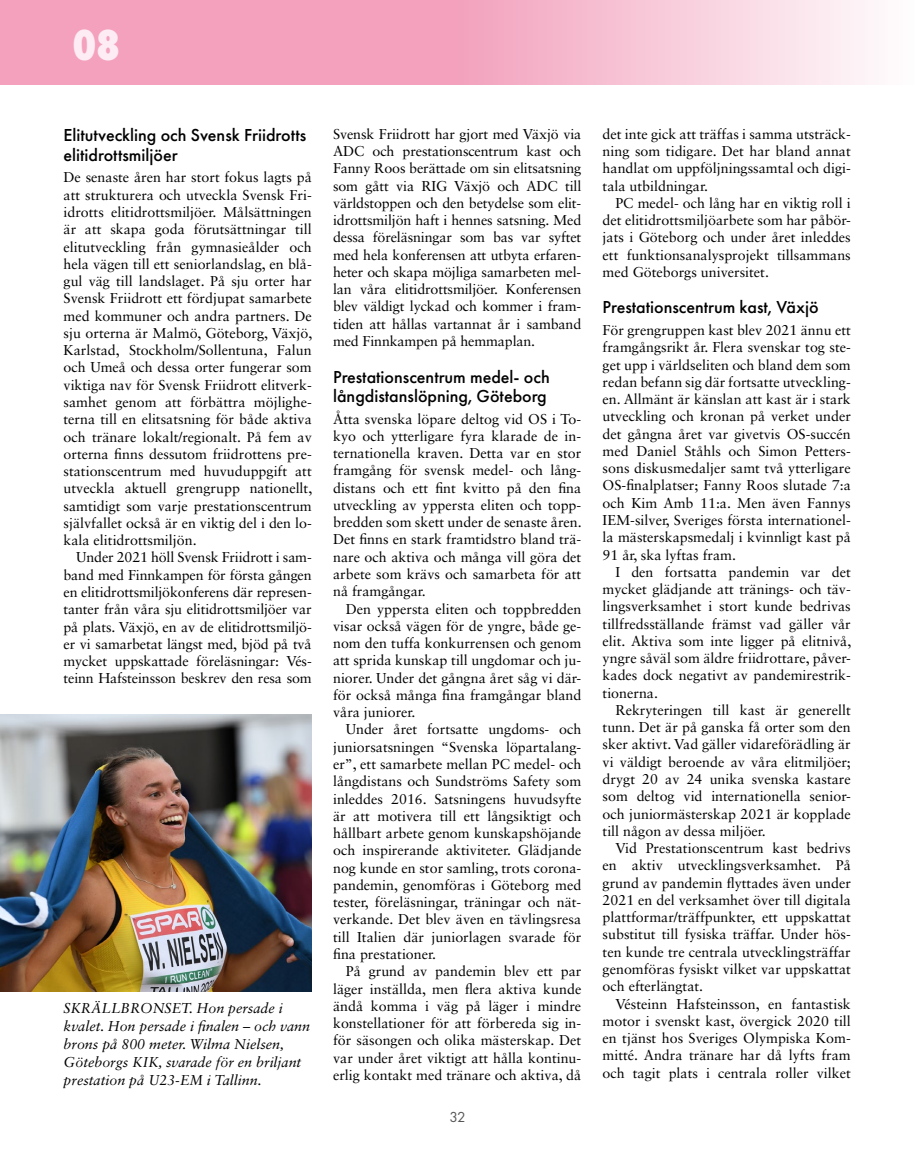
<style>
.page{position:relative;width:915px;height:1149px;background:#fff}
.page>*{position:absolute;margin:0;border:0;box-sizing:border-box;transform-origin:0 0}
.t1{font:800 45px "Futura PT Cond";color:#fdecf3}
.t2{font:500 18px/19.5px "Futura PT";color:#000}
.t3{font:15px "Futura PT";color:#555756}
.t4{font:14.25px/17.2px "Sabon LT Std";color:#000;text-align:justify}
.t5{font:italic 14.25px/18px "Sabon LT Std";color:#000}
</style>
<div class="page">
<svg style="left:0;top:0;width:868px;height:85px;background:#f5b4ca"></svg>
<img style="left:0;top:714px;width:312px;height:277px">
<hr style="left:914px;top:0;width:1px;height:85px;background:#f3a1bd">
<h1 class="t1" style="left:72px;top:18px;width:49px">08</h1>
<p class="t2" style="left:63px;top:126px;width:244px">Elitutveckling och Svensk Friidrotts elitidrottsmiljöer</p>
<p class="t4" style="left:63px;top:169px;width:250px">De senaste åren har stort fokus lagts på att strukturera och utveckla Svensk Fri&shy;idrotts elitidrottsmiljöer. Målsättningen är att skapa goda förutsättningar till elitutveckling från gymnasieålder och hela vägen till ett seniorlandslag, en blå&shy;gul väg till landslaget. På sju orter har Svensk Friidrott ett fördjupat samarbete med kommuner och andra partners. De sju orterna är Malmö, Göteborg, Växjö, Karlstad, Stockholm/Sollentuna, Falun och Umeå och dessa orter fungerar som viktiga nav för Svensk Friidrott elitverk&shy;samhet genom att förbättra möjlighe&shy;terna till en elitsatsning för både aktiva och tränare lokalt/regionalt. På fem av orterna finns dessutom friidrottens pre&shy;stationscentrum med huvuduppgift att utveckla aktuell grengrupp nationellt, samtidigt som varje prestationscentrum självfallet också är en viktig del i den lo&shy;kala elitidrottsmiljön.</p>
<p class="t4" style="left:63px;top:548px;width:250px;text-indent:13px">Under 2021 höll Svensk Friidrott i sam&shy;band med Finnkampen för första gången en elitidrottsmiljökonferens där represen&shy;tanter från våra sju elitidrottsmiljöer var på plats. Växjö, en av de elitidrottsmiljö&shy;er vi samarbetat längst med, bjöd på två mycket uppskattade föreläsningar: Vés&shy;teinn Hafsteinsson beskrev den resa som</p>
<p class="t5" style="left:63px;top:998px;width:248px">SKRÄLLBRONSET. Hon persade i kvalet. Hon persade i finalen – och vann brons på 800 meter. Wilma Nielsen, Göteborgs KIK, svarade för en briljant prestation på U23-EM i Tallinn.</p>
<p class="t4" style="left:333px;top:125px;width:250px">Svensk Friidrott har gjort med Växjö via ADC och prestationscentrum kast och Fanny Roos berättade om sin elitsatsning som gått via RIG Växjö och ADC till världstoppen och den betydelse som elit&shy;idrottsmiljön haft i hennes satsning. Med dessa föreläsningar som bas var syftet med hela konferensen att utbyta erfaren&shy;heter och skapa möjliga samarbeten mel&shy;lan våra elitidrottsmiljöer. Konferensen blev väldigt lyckad och kommer i fram&shy;tiden att hållas vartannat år i samband med Finnkampen på hemmaplan.</p>
<p class="t2" style="left:333px;top:366px;width:218px">Prestationscentrum medel- och långdistanslöpning, Göteborg</p>
<p class="t4" style="left:333px;top:409px;width:250px">Åtta svenska löpare deltog vid OS i To&shy;kyo och ytterligare fyra klarade de in&shy;ternationella kraven. Detta var en stor framgång för svensk medel- och lång&shy;distans och ett fint kvitto på den fina utveckling av yppersta eliten och topp&shy;bredden som skett under de senaste åren.<br>Det finns en stark framtidstro bland trä&shy;nare och aktiva och många vill göra det arbete som krävs och samarbeta för att nå framgångar.</p>
<p class="t4" style="left:333px;top:599px;width:250px;text-indent:13px">Den yppersta eliten och toppbredden visar också vägen för de yngre, både ge&shy;nom den tuffa konkurrensen och genom att sprida kunskap till ungdomar och ju&shy;niorer. Under det gångna året såg vi där&shy;för också många fina framgångar bland våra juniorer.</p>
<p class="t4" style="left:333px;top:720px;width:250px;text-indent:13px">Under året fortsatte ungdoms- och juniorsatsningen “Svenska löpartalang&shy;er”, ett samarbete mellan PC medel- och långdistans och Sundströms Safety som inleddes 2016. Satsningens huvudsyfte är att motivera till ett långsiktigt och hållbart arbete genom kunskapshöjande och inspirerande aktiviteter. Glädjande nog kunde en stor samling, trots corona&shy;pandemin, genomföras i Göteborg med tester, föreläsningar, träningar och nät&shy;verkande. Det blev även en tävlingsresa till Italien där juniorlagen svarade för fina prestationer.</p>
<p class="t4" style="left:333px;top:962px;width:250px;text-indent:13px">På grund av pandemin blev ett par läger inställda, men flera aktiva kunde ändå komma i väg på läger i mindre konstellationer för att förbereda sig in&shy;för säsongen och olika mästerskap. Det var under året viktigt att hålla kontinu&shy;erlig kontakt med tränare och aktiva, då</p>
<p class="t3" style="left:449px;top:1107px;width:18px">32</p>
<p class="t4" style="left:602px;top:125px;width:250px">det inte gick att träffas i samma utsträck&shy;ning som tidigare. Det har bland annat handlat om uppföljningssamtal och digi&shy;tala utbildningar.</p>
<p class="t4" style="left:602px;top:194px;width:250px;text-indent:13px">PC medel- och lång har en viktig roll i det elitidrottsmiljöarbete som har påbör&shy;jats i Göteborg och under året inleddes ett funktionsanalysprojekt tillsammans med Göteborgs universitet.</p>
<p class="t2" style="left:602px;top:297px;width:217px">Prestationscentrum kast, Växjö</p>
<p class="t4" style="left:602px;top:321px;width:250px">För grengruppen kast blev 2021 ännu ett framgångsrikt år. Flera svenskar tog ste&shy;get upp i världseliten och bland dem som redan befann sig där fortsatte utveckling&shy;en. Allmänt är känslan att kast är i stark utveckling och kronan på verket under det gångna året var givetvis OS-succén med Daniel Ståhls och Simon Petters&shy;sons diskusmedaljer samt två ytterligare OS-finalplatser; Fanny Roos slutade 7:a och Kim Amb 11:a. Men även Fannys IEM-silver, Sveriges första internationel&shy;la mästerskapsmedalj i kvinnligt kast på 91 år, ska lyftas fram.</p>
<p class="t4" style="left:602px;top:563px;width:250px;text-indent:13px">I den fortsatta pandemin var det mycket glädjande att tränings- och täv&shy;lingsverksamhet i stort kunde bedrivas tillfredsställande främst vad gäller vår elit. Aktiva som inte ligger på elitnivå, yngre såväl som äldre friidrottare, påver&shy;kades dock negativt av pandemirestrik&shy;tionerna.</p>
<p class="t4" style="left:602px;top:701px;width:250px;text-indent:13px">Rekryteringen till kast är generellt tunn. Det är på ganska få orter som den sker aktivt. Vad gäller vidareförädling är vi väldigt beroende av våra elitmiljöer; drygt 20 av 24 unika svenska kastare som deltog vid internationella senior&shy;och juniormästerskap 2021 är kopplade till någon av dessa miljöer.</p>
<p class="t4" style="left:602px;top:839px;width:250px;text-indent:13px">Vid Prestationscentrum kast bedrivs en aktiv utvecklingsverksamhet. På grund av pandemin flyttades även under 2021 en del verksamhet över till digitala plattformar/träffpunkter, ett uppskattat substitut till fysiska träffar. Under hös&shy;ten kunde tre centrala utvecklingsträffar genomföras fysiskt vilket var uppskattat och efterlängtat.</p>
<p class="t4" style="left:602px;top:994px;width:250px;text-indent:13px">Vésteinn Hafsteinsson, en fantastisk motor i svenskt kast, övergick 2020 till en tjänst hos Sveriges Olympiska Kom&shy;mitté. Andra tränare har då lyfts fram och tagit plats i centrala roller vilket</p>
</div>
